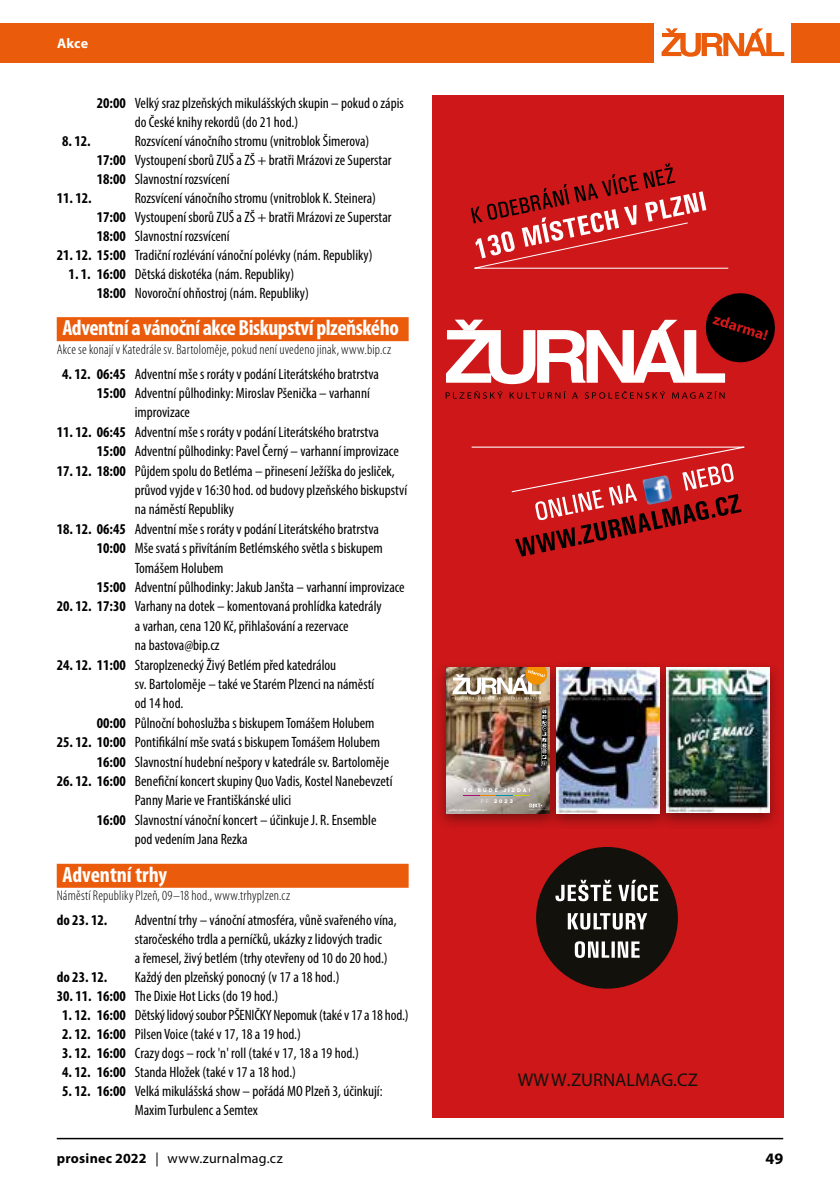
<style>
.page{position:relative;width:840px;height:1191px;background:#fff}
.page>*{position:absolute;margin:0;border:0;box-sizing:border-box;transform-origin:0 0}
.t1{font:700 condensed 22px "Myriad Pro";letter-spacing:-.02em;color:#fff}
.t2{font:700 condensed 22px "Myriad Pro";color:#fff}
.t3{font:18.4px "Myriad Pro";color:#12110c}
.t4{font:700 16px "Myriad Pro";color:#000}
.t5{font:condensed 15px/19px "Myriad Pro";color:#000}
.t6{font:700 condensed 15px "Myriad Pro";color:#000}
.t7{font:300 condensed 14px "Myriad Pro";letter-spacing:.015em;color:#000}
.t8{font:14px "Myriad Pro";letter-spacing:.015em;color:#000}
.t9{font:700 14px "Myriad Pro";color:#fff}
.t10{font:700 5.2px/11.4px "Novecentosanswide";letter-spacing:.4em;color:#fff;text-align:center}
.t11{font:500 2.4px "Fira Sans";letter-spacing:-.005em;color:#fff}
.s1{font-weight:700}
.s2{font-weight:400}
</style>
<div class="page">
<hr style="left:57px;top:1137px;width:725px;height:2px;background:#000">
<div style="left:0;top:23px;width:653px;height:39px;background:#ea5b0b"></div>
<div style="left:790px;top:23px;width:49px;height:39px;background:#ea5b0b"></div>
<svg style="left:661px;top:28px;width:122px;height:29px"></svg>
<div style="left:57px;top:317px;width:351px;height:24px;background:#ea5b0b"></div>
<div style="left:57px;top:863px;width:351px;height:24px;background:#ea5b0b"></div>
<div style="left:431px;top:95px;width:351px;height:1022px;background:#cd1719"></div>
<svg style="left:446px;top:293px;width:329px;height:91px"></svg>
<svg style="left:445px;top:391px;width:57px;height:8px"></svg>
<svg style="left:509px;top:391px;width:56px;height:8px"></svg>
<svg style="left:572px;top:392px;width:5px;height:6px"></svg>
<svg style="left:584px;top:391px;width:80px;height:8px"></svg>
<svg style="left:672px;top:391px;width:52px;height:7px"></svg>
<svg style="left:471px;top:446px;width:274px;height:110px"></svg>
<div style="left:654px;top:661px;width:127px;height:169px;background:#000;opacity:.4"></div>
<img style="left:671px;top:667px;width:98px;height:146px">
<div style="left:434px;top:661px;width:126px;height:169px;background:#000;opacity:.4"></div>
<img style="left:446px;top:699px;width:98px;height:114px">
<svg style="left:541px;top:708px;width:3px;height:57px"></svg>
<svg style="left:463px;top:795px;width:66px;height:1px"></svg>
<svg style="left:446px;top:667px;width:98px;height:32px;background:#b39e7f"></svg>
<svg style="left:529px;top:803px;width:15px;height:12px"></svg>
<div style="left:544px;top:661px;width:127px;height:169px;background:#000;opacity:.4"></div>
<img style="left:556px;top:667px;width:103px;height:146px">
<div style="left:536px;top:847px;width:141px;height:141px;background:#12110c;border-radius:50%"></div>
<svg style="left:574px;top:941px;width:65px;height:17px"></svg>
<svg style="left:567px;top:913px;width:80px;height:16px"></svg>
<svg style="left:555px;top:879px;width:102px;height:22px"></svg>
<svg style="left:470px;top:163px;width:259px;height:106px"></svg>
<p class="t9" style="left:57px;top:34px;width:32px">Akce</p>
<p class="t5" style="left:135px;top:93px;width:270px;text-indent:-38px"><span class="s1">20:00</span> Velký sraz plzeňských mikulášských skupin – pokud o zápis do České knihy rekordů (do 21 hod.)</p>
<p class="t6" style="left:62px;top:131px;width:30px">8. 12.</p>
<p class="t5" style="left:97px;top:131px;width:296px;text-indent:38px">Rozsvícení vánočního stromu (vnitroblok Šimerova)<br><span class="s1">17:00</span> Vystoupení sborů ZUŠ a ZŠ + bratři Mrázovi ze Superstar<br><span class="s1">18:00</span> Slavnostní rozsvícení</p>
<p class="t6" style="left:57px;top:188px;width:36px">11. 12.</p>
<p class="t5" style="left:97px;top:188px;width:296px;text-indent:38px">Rozsvícení vánočního stromu (vnitroblok K. Steinera)<br><span class="s1">17:00</span> Vystoupení sborů ZUŠ a ZŠ + bratři Mrázovi ze Superstar<br><span class="s1">18:00</span> Slavnostní rozsvícení</p>
<p class="t5" style="left:57px;top:245px;width:317px"><span class="s1">21. 12. 15:00</span> Tradiční rozlévání vánoční polévky (nám. Republiky)</p>
<p class="t5" style="left:97px;top:264px;width:213px;text-indent:-28px"><span class="s1">1. 1. 16:00</span> Dětská diskotéka (nám. Republiky)<br><span class="s1">18:00</span> Novoroční ohňostroj (nám. Republiky)</p>
<h1 class="t1" style="left:62px;top:314px;width:338px">Adventní a vánoční akce Biskupství plzeňského</h1>
<p class="t7" style="left:57px;top:340px;width:336px">Akce se konají v Katedrále sv. Bartoloměje, pokud není uvedeno jinak, www.bip.cz</p>
<p class="t5" style="left:62px;top:364px;width:318px"><span class="s1">4. 12. 06:45</span> Adventní mše s roráty v podání Literátského bratrstva</p>
<p class="t5" style="left:97px;top:383px;width:274px"><span class="s1">15:00</span> Adventní půlhodinky: Miroslav Pšenička – varhanní</p>
<p class="t5" style="left:135px;top:403px;width:57px">improvizace</p>
<p class="t5" style="left:97px;top:422px;width:303px;text-indent:-40px"><span class="s1">11. 12. 06:45</span> Adventní mše s roráty v podání Literátského bratrstva<br><span class="s1">15:00</span> Adventní půlhodinky: Pavel Černý – varhanní improvizace</p>
<p class="t5" style="left:135px;top:461px;width:274px;text-indent:-78px"><span class="s1">17. 12. 18:00</span> Půjdem spolu do Betléma – přinesení Ježíška do jesliček, průvod vyjde v 16:30 hod. od budovy plzeňského biskupství na náměstí Republiky</p>
<p class="t5" style="left:57px;top:519px;width:323px"><span class="s1">18. 12. 06:45</span> Adventní mše s roráty v podání Literátského bratrstva</p>
<p class="t5" style="left:97px;top:538px;width:287px"><span class="s1">10:00</span> Mše svatá s přivítáním Betlémského světla s biskupem</p>
<p class="t5" style="left:135px;top:558px;width:90px">Tomášem Holubem</p>
<p class="t5" style="left:97px;top:577px;width:309px"><span class="s1">15:00</span> Adventní půlhodinky: Jakub Janšta – varhanní improvizace</p>
<p class="t5" style="left:135px;top:596px;width:248px;text-indent:-78px"><span class="s1">20. 12. 17:30</span> Varhany na dotek – komentovaná prohlídka katedrály a varhan, cena 120 Kč, přihlašování a rezervace<br>na bastova@bip.cz</p>
<p class="t5" style="left:57px;top:655px;width:281px"><span class="s1">24. 12. 11:00</span> Staroplzenecký Živý Betlém před katedrálou</p>
<p class="t5" style="left:135px;top:674px;width:241px">sv. Bartoloměje – také ve Starém Plzenci na náměstí</p>
<p class="t5" style="left:135px;top:694px;width:50px">od 14 hod.</p>
<p class="t5" style="left:97px;top:713px;width:279px"><span class="s1">00:00</span> Půlnoční bohoslužba s biskupem Tomášem Holubem</p>
<p class="t5" style="left:97px;top:732px;width:294px;text-indent:-40px"><span class="s1">25. 12. 10:00</span> Pontifikální mše svatá s biskupem Tomášem Holubem<br><span class="s1">16:00</span> Slavnostní hudební nešpory v katedrále sv. Bartoloměje</p>
<p class="t5" style="left:57px;top:771px;width:337px"><span class="s1">26. 12. 16:00</span> Benefiční koncert skupiny Quo Vadis, Kostel Nanebevzetí</p>
<p class="t5" style="left:135px;top:790px;width:158px">Panny Marie ve Františkánské ulici</p>
<p class="t5" style="left:97px;top:810px;width:281px"><span class="s1">16:00</span> Slavnostní vánoční koncert – účinkuje J. R. Ensemble</p>
<p class="t5" style="left:135px;top:829px;width:114px">pod vedením Jana Rezka</p>
<h1 class="t2" style="left:62px;top:861px;width:106px">Adventní trhy</h1>
<p class="t7" style="left:57px;top:887px;width:235px">Náměstí Republiky Plzeň, 09–18 hod., www.trhyplzen.cz</p>
<p class="t6" style="left:57px;top:910px;width:52px">do 23. 12.</p>
<p class="t5" style="left:135px;top:910px;width:263px">Adventní trhy – vánoční atmosféra, vůně svařeného vína, staročeského trdla a perníčků, ukázky z lidových tradic<br>a řemesel, živý betlém (trhy otevřeny od 10 do 20 hod.)</p>
<p class="t6" style="left:57px;top:967px;width:52px">do 23. 12.</p>
<p class="t5" style="left:135px;top:967px;width:206px">Každý den plzeňský ponocný (v 17 a 18 hod.)</p>
<p class="t5" style="left:57px;top:986px;width:223px"><span class="s1">30. 11. 16:00</span> The Dixie Hot Licks (do 19 hod.)</p>
<p class="t5" style="left:62px;top:1005px;width:347px"><span class="s1">1. 12. 16:00</span> Dětský lidový soubor PŠENIČKY Nepomuk (také v 17 a 18 hod.)</p>
<p class="t5" style="left:62px;top:1024px;width:240px"><span class="s1">2. 12. 16:00</span> Pilsen Voice (také v 17, 18 a 19 hod.)</p>
<p class="t5" style="left:62px;top:1043px;width:298px"><span class="s1">3. 12. 16:00</span> Crazy dogs – rock 'n' roll (také v 17, 18 a 19 hod.)</p>
<p class="t5" style="left:62px;top:1062px;width:235px"><span class="s1">4. 12. 16:00</span> Standa Hložek (také v 17 a 18 hod.)</p>
<p class="t5" style="left:135px;top:1081px;width:249px;text-indent:-73px"><span class="s1">5. 12. 16:00</span> Velká mikulášská show – pořádá MO Plzeň 3, účinkují:<br>Maxim Turbulenc a Semtex</p>
<p class="t10" style="left:462px;top:784px;width:69px">TO BUDE JÍZDA!<br><span class="s2">PF</span> 2023</p>
<p class="t11" style="left:448px;top:808px;width:39px">prosinec 2022 | www.zurnalmag.cz</p>
<p class="t3" style="left:517px;top:1068px;width:181px">WWW.ZURNALMAG.CZ</p>
<p class="t8" style="left:57px;top:1149px;width:227px"><span class="s1">prosinec 2022</span> | www.zurnalmag.cz</p>
<p class="t4" style="left:764px;top:1148px;width:19px">49</p>
</div>
